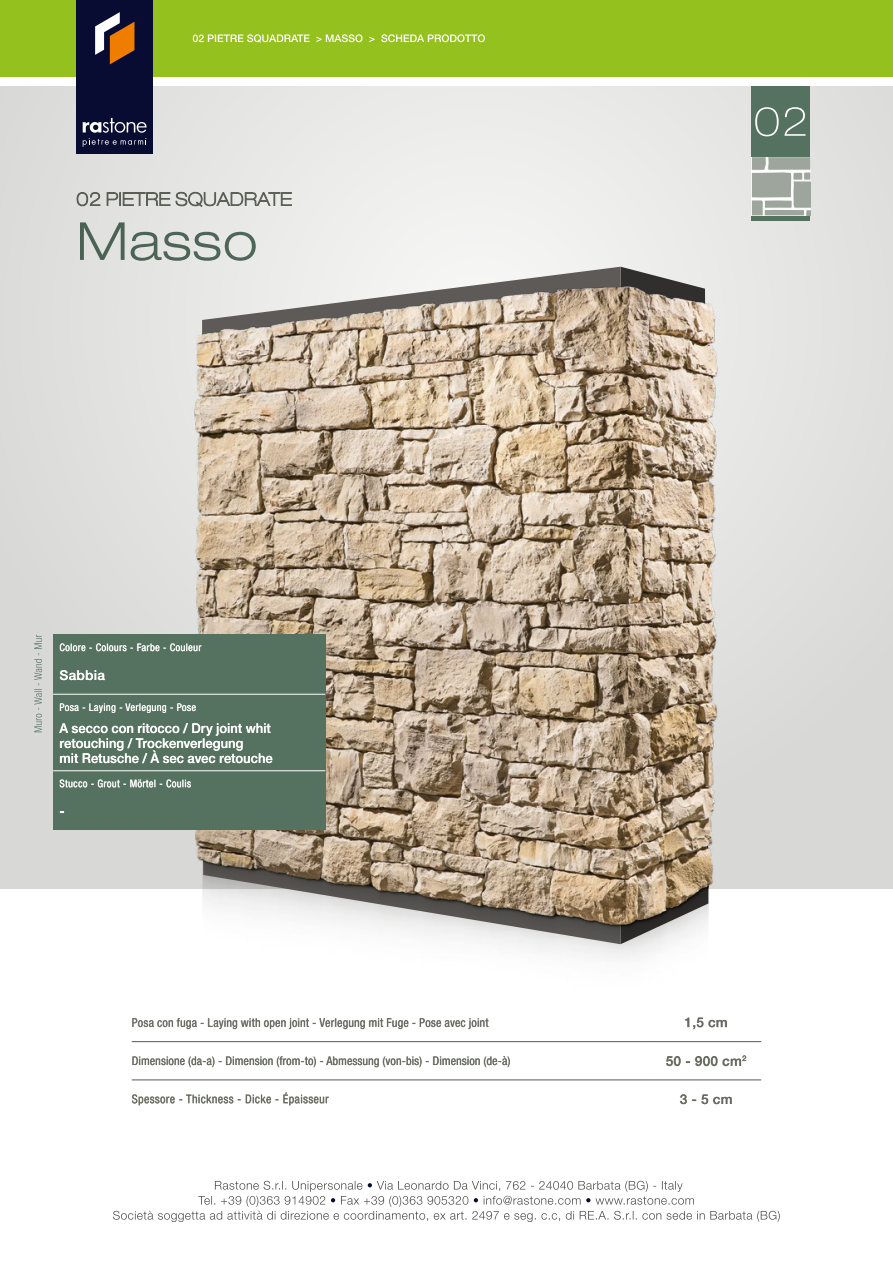
<style>
.page{position:relative;width:893px;height:1263px;background:#fff}
.page>*{position:absolute;margin:0;border:0;box-sizing:border-box;transform-origin:0 0}
.t1{font:500 13.5px/15px "Helvetica Neue LT Std";letter-spacing:.01em;color:#fff;scale:.95 1}
.t2{font:500 13.5px "Helvetica Neue LT Std";letter-spacing:.02em;color:#676b60}
.t3{font:500 13.5px "Helvetica Neue LT Std";letter-spacing:.01em;color:#fff}
.t4{font:condensed 12px "Helvetica Neue LT Std";letter-spacing:.015em;color:#676b60}
.t5{font:condensed 10.5px "Helvetica Neue LT Std";letter-spacing:.03em;color:#fff}
</style>
<div class="page">
<div style="left:0;top:86px;width:893px;height:803px;background:linear-gradient(to bottom,#e9e9e8,#d6d6d4)"></div>
<svg style="left:113px;top:1181px;width:667px;height:41px"></svg>
<svg style="left:80px;top:222px;width:176px;height:39px;background:#bbc2bd"></svg>
<div style="left:0;top:0;width:893px;height:77px;background:#95c11f"></div>
<svg style="left:193px;top:34px;width:292px;height:9px"></svg>
<div style="left:77px;top:0;width:76px;height:153px;background:#080c32"></div>
<svg style="left:83px;top:118px;width:64px;height:29px"></svg>
<svg style="left:95px;top:12px;width:39px;height:52px"></svg>
<svg style="left:77px;top:192px;width:215px;height:15px;background:#b4b5b1"></svg>
<div style="left:752px;top:86px;width:58px;height:71px;background:#557160"></div>
<svg style="left:755px;top:107px;width:50px;height:29px"></svg>
<div style="left:752px;top:215px;width:58px;height:6px;background:#557160"></div>
<svg style="left:752px;top:157px;width:58px;height:58px;background:#aeb5ad"></svg>
<hr style="left:132px;top:1041px;width:519px;height:1px;background:#575756">
<hr style="left:651px;top:1041px;width:110px;height:1px;background:#575756">
<hr style="left:132px;top:1080px;width:519px;height:1px;background:#575756">
<hr style="left:651px;top:1080px;width:110px;height:1px;background:#575756">
<svg style="left:680px;top:1094px;width:52px;height:10px"></svg>
<svg style="left:132px;top:1093px;width:197px;height:12px"></svg>
<svg style="left:726px;top:1055px;width:20px;height:11px"></svg>
<svg style="left:133px;top:1056px;width:44px;height:10px"></svg>
<svg style="left:132px;top:1018px;width:45px;height:9px"></svg>
<img style="left:177px;top:272px;width:549px;height:809px">
<svg style="left:34px;top:635px;width:8px;height:97px"></svg>
<div style="left:53px;top:635px;width:272px;height:195px;background:#557160"></div>
<hr style="left:53px;top:770px;width:272px;height:1px;background:#fff">
<hr style="left:53px;top:694px;width:272px;height:1px;background:#fff">
<svg style="left:60px;top:780px;width:131px;height:8px"></svg>
<svg style="left:59px;top:723px;width:214px;height:40px"></svg>
<svg style="left:60px;top:703px;width:136px;height:10px"></svg>
<svg style="left:60px;top:670px;width:45px;height:10px"></svg>
<svg style="left:60px;top:643px;width:141px;height:8px"></svg>
<p class="t5" style="left:60px;top:641px;width:143px">Colore - Colours - Farbe - Couleur</p>
<p class="t3" style="left:60px;top:667px;width:47px">Sabbia</p>
<p class="t5" style="left:60px;top:701px;width:138px">Posa - Laying - Verlegung - Pose</p>
<p class="t1" style="left:60px;top:720px;width:226px">A secco con ritocco / Dry joint whit retouching / Trockenverlegung<br>mit Retusche / À sec avec retouche</p>
<p class="t5" style="left:60px;top:778px;width:133px">Stucco - Grout - Mörtel - Coulis</p>
<p class="t4" style="left:132px;top:1015px;width:358px">Posa con fuga - Laying with open joint - Verlegung mit Fuge - Pose avec joint</p>
<p class="t2" style="left:685px;top:1014px;width:45px">1,5 cm</p>
<p class="t4" style="left:132px;top:1054px;width:380px">Dimensione (da-a) - Dimension (from-to) - Abmessung (von-bis) - Dimension (de-à)</p>
<p class="t2" style="left:666px;top:1053px;width:82px">50 - 900 cm<sup>2</sup></p>
<p class="t4" style="left:132px;top:1092px;width:199px">Spessore - Thickness - Dicke - Épaisseur</p>
<p class="t2" style="left:680px;top:1091px;width:54px">3 - 5 cm</p>
</div>
